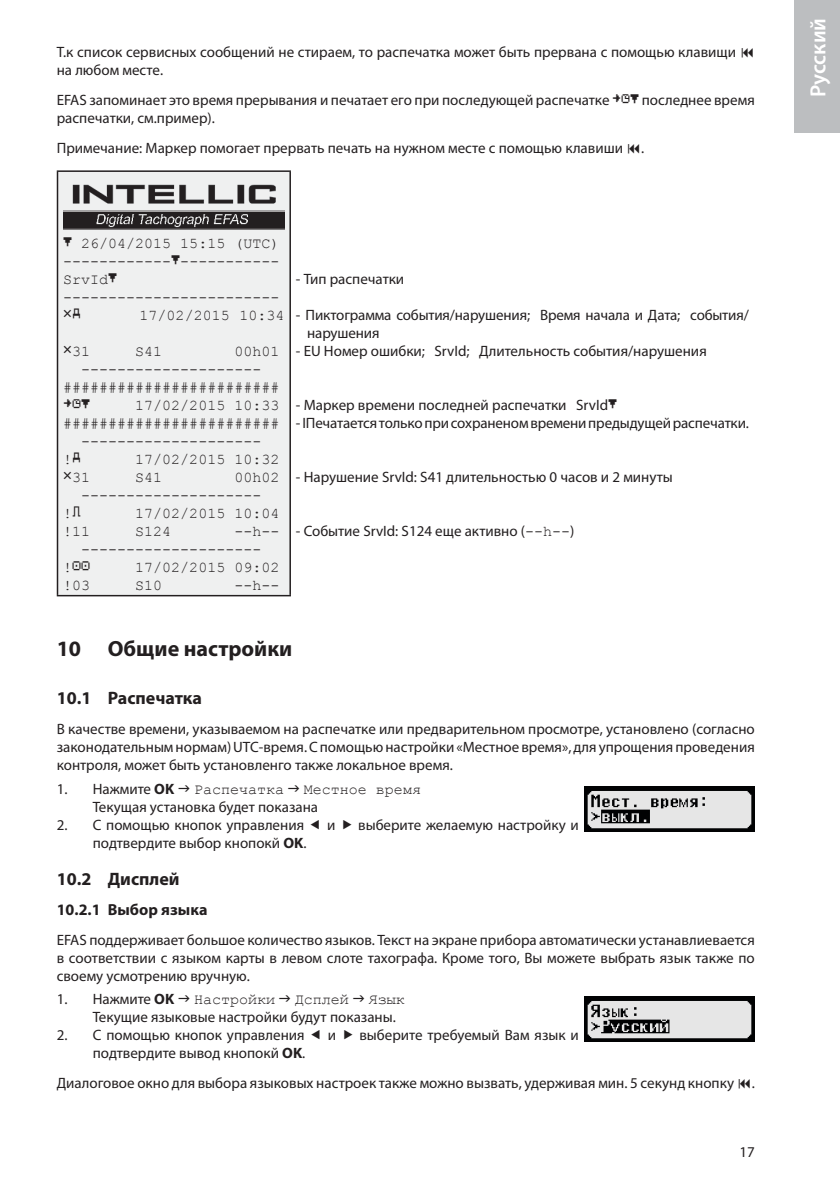
<style>
.page{position:relative;width:840px;height:1191px;background:#fff}
.page>*{position:absolute;margin:0;border:0;box-sizing:border-box;transform-origin:0 0}
.t1{font:700 22px "Myriad Pro";color:#231f20}
.t2{font:600 22px "Myriad Pro";color:#fff}
.t3{font:700 18px "Myriad Pro";color:#231f20}
.t4{font:700 16px "Myriad Pro";color:#231f20}
.t5{font:15px/18px "Myriad Pro";color:#231f20}
.t6{font:15px/18px "Courier New";color:#231f20}
.s1{font-family:"Courier New"}
.s2{font-weight:700}
</style>
<div class="page">
<div style="left:794px;top:0;width:45px;height:132px;background:#bcbec0"></div>
<div style="left:57px;top:171px;width:233px;height:424px;background:#eff0f0"></div>
<hr style="left:57px;top:170px;width:234px;height:2px;background:#231f20">
<hr style="left:57px;top:172px;width:1px;height:423px;background:#231f20">
<hr style="left:289px;top:172px;width:2px;height:423px;background:#231f20">
<hr style="left:57px;top:595px;width:234px;height:1px;background:#231f20">
<img style="left:63px;top:184px;width:221px;height:46px">
<img style="left:584px;top:786px;width:170px;height:45px">
<img style="left:584px;top:996px;width:170px;height:45px">
<p class="t5" style="left:57px;top:43px;width:680px">Т.к список сервисных сообщений не стираем, то распечатка может быть прервана с помощью клавищи на любом месте.</p>
<p class="t5" style="left:57px;top:91px;width:554px">EFAS запоминает это время прерывания и печатает его при последующей распечатке</p>
<p class="t5" style="left:641px;top:91px;width:114px">последнее время</p>
<p class="t5" style="left:57px;top:103px;width:588px;line-height:30px">распечатки, см.пример).<br>Примечание: Маркер помогает прервать печать на нужном месте с помощью клавиши .</p>
<p class="t6" style="left:63px;top:234px;width:218px;text-indent:18px">26/04/2015 15:15 (UTC) ------------ -----------<br>SrvId ------------------------</p>
<p class="t6" style="left:139px;top:306px;width:146px">17/02/2015 10:34</p>
<p class="t6" style="left:72px;top:342px;width:19px">31</p>
<p class="t6" style="left:135px;top:342px;width:28px">S41</p>
<p class="t6" style="left:234px;top:342px;width:47px">00h01</p>
<p class="t6" style="left:81px;top:360px;width:182px">--------------------</p>
<p class="t6" style="left:63px;top:378px;width:218px">########################</p>
<p class="t6" style="left:135px;top:396px;width:146px">17/02/2015 10:33</p>
<p class="t6" style="left:63px;top:414px;width:218px">########################</p>
<p class="t6" style="left:81px;top:432px;width:182px">--------------------</p>
<p class="t6" style="left:63px;top:450px;width:19px">!✓</p>
<p class="t6" style="left:135px;top:450px;width:146px">17/02/2015 10:32</p>
<p class="t6" style="left:72px;top:468px;width:19px">31</p>
<p class="t6" style="left:135px;top:468px;width:28px">S41</p>
<p class="t6" style="left:81px;top:468px;width:200px;text-indent:153px">00h02 --------------------</p>
<p class="t6" style="left:63px;top:504px;width:10px">!</p>
<p class="t6" style="left:135px;top:504px;width:146px">17/02/2015 10:04</p>
<p class="t6" style="left:63px;top:522px;width:28px">!11</p>
<p class="t6" style="left:135px;top:522px;width:37px">S124</p>
<p class="t6" style="left:81px;top:522px;width:200px;text-indent:153px">--h-- --------------------</p>
<p class="t6" style="left:63px;top:558px;width:10px">!</p>
<p class="t6" style="left:135px;top:558px;width:146px">17/02/2015 09:02</p>
<p class="t6" style="left:63px;top:576px;width:28px">!03</p>
<p class="t6" style="left:135px;top:576px;width:28px">S10</p>
<p class="t6" style="left:234px;top:576px;width:47px">--h--</p>
<p class="t5" style="left:296px;top:269px;width:110px">- Тип распечатки</p>
<p class="t5" style="left:307px;top:305px;width:443px;text-indent:-11px">- Пиктограмма события/нарушения; Время начала и Дата; события/ нарушения</p>
<p class="t5" style="left:296px;top:341px;width:412px">- EU Номер ошибки; SrvId; Длительность события/нарушения</p>
<p class="t5" style="left:296px;top:395px;width:313px">- Маркер времени последней распечатки SrvId</p>
<p class="t5" style="left:296px;top:413px;width:454px">- IПечатается только при сохраненом времени предыдущей распечатки.</p>
<p class="t5" style="left:296px;top:467px;width:378px">- Нарушение SrvId: S41 длительностью 0 часов и 2 минуты</p>
<p class="t5" style="left:296px;top:521px;width:280px">- Событие SrvId: S124 еще активно (<span class="s1">--h--</span>)</p>
<h1 class="t1" style="left:57px;top:634px;width:237px">10 Общие настройки</h1>
<p class="t3" style="left:57px;top:686px;width:147px">10.1 Распечатка</p>
<p class="t5" style="left:57px;top:720px;width:699px;text-align:justify">В качестве времени, указываемом на распечатке или предварительном просмотре, установлено (согласно законодательным нормам) UTC-время. С помощью настройки «Местное время», для упрощения проведения контроля, может быть установленго также локальное время.</p>
<p class="t5" style="left:57px;top:780px;width:119px">1. Нажмите <span class="s2">OK</span></p>
<p class="t6" style="left:194px;top:780px;width:91px">Распечатка</p>
<p class="t6" style="left:304px;top:780px;width:118px">Местное время</p>
<p class="t5" style="left:93px;top:798px;width:227px">Текущая установка будет показана</p>
<p class="t5" style="left:57px;top:816px;width:249px">2. С помощью кнопок управления</p>
<p class="t5" style="left:327px;top:816px;width:10px">и</p>
<p class="t5" style="left:358px;top:816px;width:222px">выберите желаемую настройку и</p>
<p class="t5" style="left:93px;top:834px;width:215px">подтвердите выбор кнопокй <span class="s2">OK</span>.</p>
<p class="t3" style="left:57px;top:867px;width:124px">10.2 Дисплей</p>
<p class="t4" style="left:57px;top:898px;width:152px">10.2.1 Выбор языка</p>
<p class="t5" style="left:57px;top:930px;width:699px;text-align:justify">EFAS поддерживает большое количество языков. Текст на экране прибора автоматически устанавлиевается в соответствии с языком карты в левом слоте тахографа. Кроме того, Вы можете выбрать язык также по своему усмотрению вручную.</p>
<p class="t5" style="left:57px;top:990px;width:119px">1. Нажмите <span class="s2">OK</span></p>
<p class="t6" style="left:194px;top:990px;width:82px">Настройки</p>
<p class="t6" style="left:295px;top:990px;width:55px">Дсплей</p>
<p class="t6" style="left:368px;top:990px;width:37px">Язык</p>
<p class="t5" style="left:93px;top:1008px;width:304px">Текущие языковые настройки будут показаны.</p>
<p class="t5" style="left:57px;top:1026px;width:249px">2. С помощью кнопок управления</p>
<p class="t5" style="left:328px;top:1026px;width:10px">и</p>
<p class="t5" style="left:359px;top:1026px;width:221px">выберите требуемый Вам язык и</p>
<p class="t5" style="left:57px;top:1038px;width:699px;line-height:30px;text-indent:36px">подтвердите вывод кнопокй <span class="s2">OK</span>.<br>Диалоговое окно для выбора языковых настроек также можно вызвать, удерживая мин. 5 секунд кнопку .</p>
<p class="t5" style="left:739px;top:1142px;width:17px">17</p>
<h1 class="t2" style="left:803px;top:97px;width:81px;rotate:-90deg">Pусский</h1>
</div>
